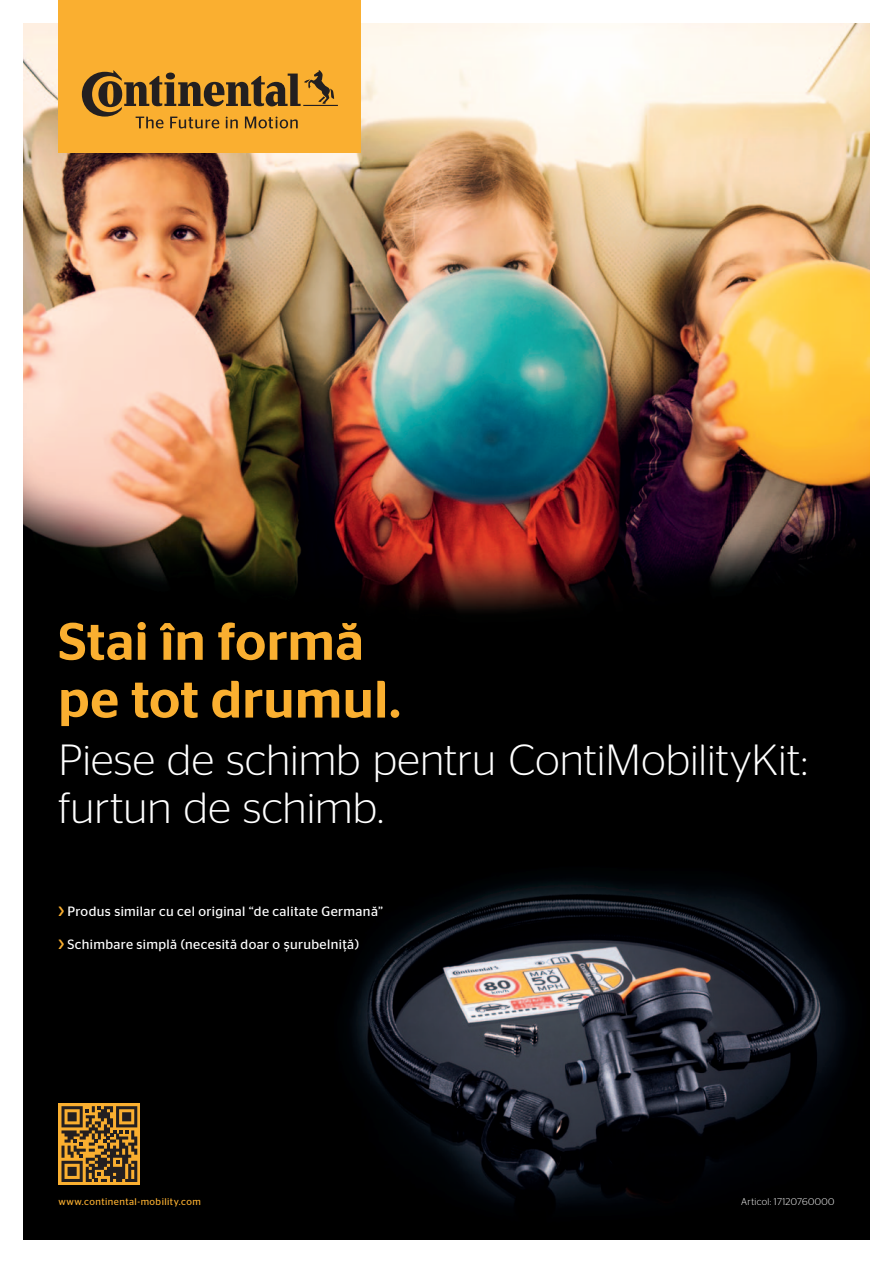
<style>
.page{position:relative;width:893px;height:1263px;background:#fff}
.page>*{position:absolute;margin:0;border:0;box-sizing:border-box;transform-origin:0 0}
.t1{font:500 52.5px/57.8px "Continental Stag Sans";letter-spacing:.01em;color:#faaf30}
.t2{font:300 43.5px/48px "Continental Stag Sans";letter-spacing:.005em;color:#fff}
.t3{font:13.5px "Continental Stag Sans";letter-spacing:.025em;color:#fff}
.t4{font:9.75px "Continental Stag Sans";letter-spacing:.05em;color:#faaf30}
.t5{font:300 9.75px "Continental Stag Sans";letter-spacing:.035em;color:#fff}
.s1{font-weight:500;color:#faaf30}
</style>
<div class="page">
<div style="left:23px;top:23px;width:847px;height:1216px;background:#000"></div>
<img style="left:350px;top:879px;width:496px;height:327px">
<div style="left:58px;top:1103px;width:82px;height:82px;background:#faaf30"></div>
<svg style="left:61px;top:1106px;width:76px;height:76px"></svg>
<img style="left:23px;top:23px;width:847px;height:589px">
<div style="left:58px;top:0;width:303px;height:152px;background:#faaf30"></div>
<svg style="left:82px;top:70px;width:256px;height:58px"></svg>
<h1 class="t1" style="left:58px;top:612px;width:344px">Stai în formă pe tot drumul.</h1>
<h2 class="t2" style="left:58px;top:736px;width:751px">Piese de schimb pentru ContiMobilityKit: furtun de schimb.</h2>
<p class="t3" style="left:58px;top:904px;width:326px"><span class="s1">›</span> Produs similar cu cel original “de calitate Germană”</p>
<p class="t3" style="left:58px;top:937px;width:302px"><span class="s1">›</span> Schimbare simplă (necesită doar o șurubelniţă)</p>
<p class="t4" style="left:58px;top:1195px;width:144px">www.continental-mobility.com</p>
<p class="t5" style="left:741px;top:1196px;width:95px">Articol: 17120760000</p>
</div>
